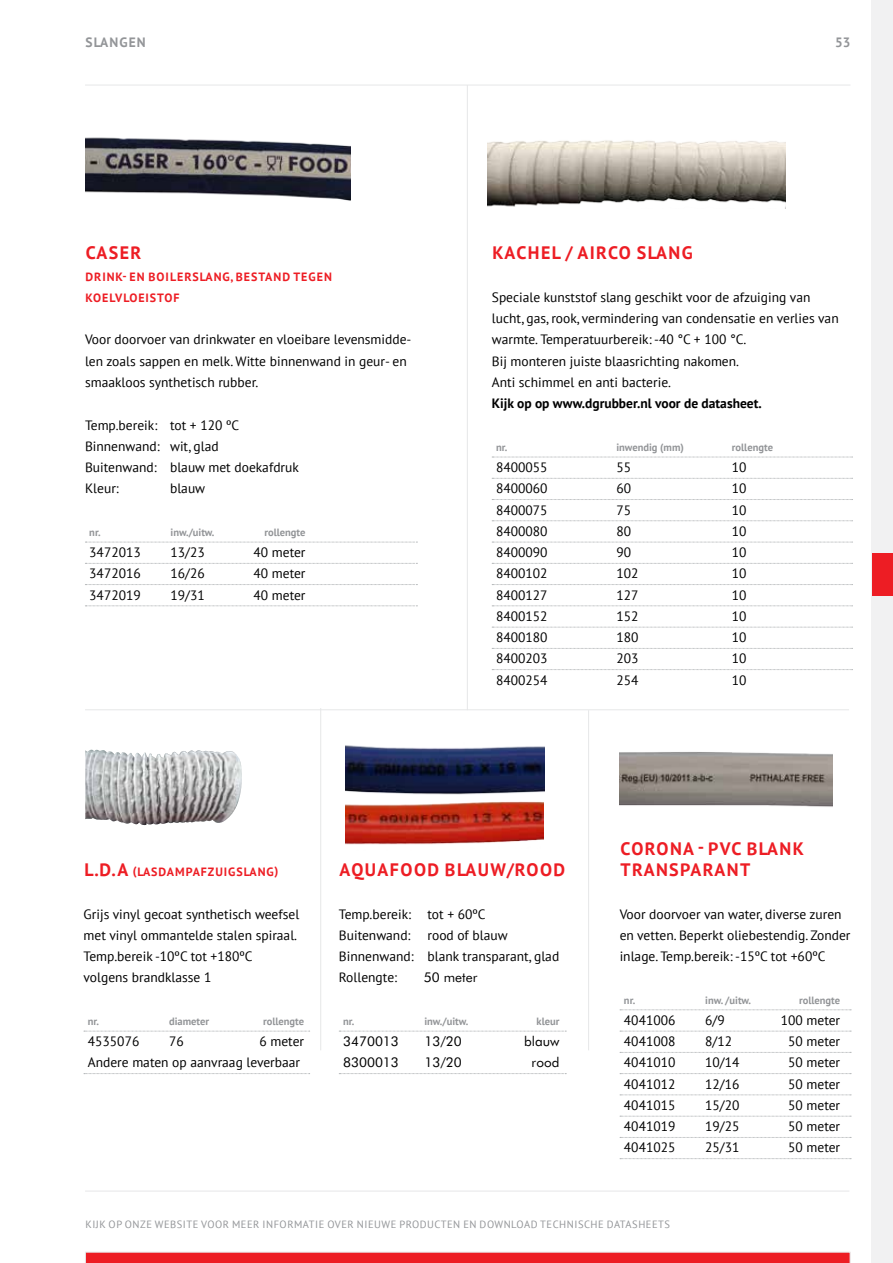
<style>
.page{position:relative;width:893px;height:1263px;background:#fff}
.page>*{position:absolute;margin:0;border:0;box-sizing:border-box;transform-origin:0 0}
.t1{font:700 18px/21.3px "PT Sans";letter-spacing:.08em;color:#ed1d24}
.t2{font:13.5px/21.3px "PT Sans";color:#000}
.t3{font:13.5px "Futura BT";color:#000}
.t4{font:700 13.5px "PT Sans";color:#000}
.t5{font:700 13.5px "PT Sans";letter-spacing:.08em;color:#939598}
.t6{font:700 12px/21.3px "PT Sans";letter-spacing:.08em;color:#ed1d24}
.t7{font:700 10.5px "PT Sans";color:#939598}
.t8{font:10.5px "PT Sans";letter-spacing:.05em;color:#939598}
.s1{font-size:18px}
</style>
<div class="page">
<div style="left:872px;top:0;width:21px;height:1263px;background:#f1f1f2"></div>
<hr style="left:85px;top:1191px;width:764px;height:1px;background:#e6e7e8">
<hr style="left:85px;top:85px;width:765px;height:1px;background:#e6e7e8">
<div style="left:872px;top:554px;width:21px;height:42px;background:#ed1d24"></div>
<svg style="left:85px;top:1252px;width:765px;height:11px"></svg>
<hr style="left:467px;top:85px;width:1px;height:625px;background:#e6e7e8">
<hr style="left:85px;top:709px;width:764px;height:1px;background:#e6e7e8">
<img style="left:85px;top:137px;width:266px;height:64px">
<svg style="left:85px;top:542px;width:332px;height:1px"></svg>
<svg style="left:85px;top:563px;width:332px;height:1px"></svg>
<svg style="left:85px;top:584px;width:332px;height:1px"></svg>
<svg style="left:85px;top:605px;width:332px;height:1px"></svg>
<img style="left:488px;top:140px;width:297px;height:67px">
<svg style="left:492px;top:457px;width:361px;height:1px"></svg>
<svg style="left:492px;top:478px;width:361px;height:1px"></svg>
<svg style="left:492px;top:499px;width:361px;height:1px"></svg>
<svg style="left:492px;top:520px;width:361px;height:1px"></svg>
<svg style="left:492px;top:542px;width:361px;height:1px"></svg>
<svg style="left:492px;top:563px;width:361px;height:1px"></svg>
<svg style="left:492px;top:584px;width:361px;height:1px"></svg>
<svg style="left:492px;top:605px;width:361px;height:1px"></svg>
<svg style="left:492px;top:627px;width:361px;height:1px"></svg>
<svg style="left:492px;top:648px;width:361px;height:1px"></svg>
<svg style="left:492px;top:669px;width:361px;height:1px"></svg>
<img style="left:85px;top:750px;width:157px;height:75px">
<svg style="left:84px;top:1031px;width:226px;height:1px"></svg>
<svg style="left:84px;top:1073px;width:226px;height:1px"></svg>
<img style="left:620px;top:752px;width:212px;height:55px">
<svg style="left:620px;top:1009px;width:231px;height:1px"></svg>
<svg style="left:620px;top:1031px;width:231px;height:1px"></svg>
<svg style="left:620px;top:1052px;width:231px;height:1px"></svg>
<svg style="left:620px;top:1073px;width:231px;height:1px"></svg>
<svg style="left:620px;top:1094px;width:231px;height:1px"></svg>
<svg style="left:620px;top:1116px;width:231px;height:1px"></svg>
<svg style="left:620px;top:1137px;width:231px;height:1px"></svg>
<svg style="left:620px;top:1158px;width:231px;height:1px"></svg>
<img style="left:346px;top:745px;width:199px;height:47px">
<svg style="left:339px;top:1031px;width:227px;height:1px"></svg>
<svg style="left:339px;top:1073px;width:227px;height:1px"></svg>
<hr style="left:320px;top:708px;width:1px;height:342px;background:#e6e7e8">
<hr style="left:588px;top:710px;width:1px;height:340px;background:#e6e7e8">
<img style="left:346px;top:788px;width:197px;height:57px">
<p class="t5" style="left:86px;top:33px;width:62px">SLANGEN</p>
<p class="t5" style="left:835px;top:33px;width:17px">53</p>
<h1 class="t1" style="left:86px;top:242px;width:57px">CASER</h1>
<p class="t6" style="left:86px;top:266px;width:248px">DRINK- EN BOILERSLANG, BESTAND TEGEN<br>KOELVLOEISTOF</p>
<p class="t2" style="left:85px;top:329px;width:328px">Voor doorvoer van drinkwater en vloeibare levensmidde&shy;len zoals sappen en melk. Witte binnenwand in geur- en smaakloos synthetisch rubber.</p>
<p class="t2" style="left:85px;top:414px;width:215px">Temp.bereik: tot + 120 ºC<br>Binnenwand: wit, glad<br>Buitenwand: blauw met doekafdruk<br>Kleur:</p>
<p class="t2" style="left:170px;top:478px;width:37px">blauw</p>
<p class="t7" style="left:89px;top:525px;width:13px">nr.</p>
<p class="t7" style="left:171px;top:525px;width:45px">inw./uitw.</p>
<p class="t7" style="left:264px;top:525px;width:43px">rollengte</p>
<p class="t2" style="left:89px;top:541px;width:53px">3472013</p>
<p class="t2" style="left:171px;top:541px;width:36px">13/23</p>
<p class="t2" style="left:254px;top:541px;width:54px">40 meter</p>
<p class="t2" style="left:89px;top:563px;width:53px">3472016</p>
<p class="t2" style="left:171px;top:563px;width:36px">16/26</p>
<p class="t2" style="left:254px;top:563px;width:54px">40 meter</p>
<p class="t2" style="left:89px;top:584px;width:53px">3472019</p>
<p class="t2" style="left:171px;top:584px;width:36px">19/31</p>
<p class="t2" style="left:254px;top:584px;width:54px">40 meter</p>
<h1 class="t1" style="left:493px;top:242px;width:202px">KACHEL / AIRCO SLANG</h1>
<p class="t2" style="left:492px;top:286px;width:348px">Speciale kunststof slang geschikt voor de afzuiging van lucht, gas, rook, vermindering van condensatie en verlies van warmte. Temperatuurbereik: -40 °C + 100 °C.<br>Bij monteren juiste blaasrichting nakomen.<br>Anti schimmel en anti bacterie.</p>
<p class="t4" style="left:492px;top:394px;width:271px">Kijk op op www.dgrubber.nl voor de datasheet.</p>
<p class="t7" style="left:496px;top:440px;width:13px">nr.</p>
<p class="t7" style="left:616px;top:440px;width:69px">inwendig (mm)</p>
<p class="t7" style="left:732px;top:440px;width:43px">rollengte</p>
<p class="t2" style="left:496px;top:456px;width:53px">8400055</p>
<p class="t2" style="left:616px;top:456px;width:16px">55</p>
<p class="t2" style="left:732px;top:456px;width:16px">10</p>
<p class="t2" style="left:496px;top:478px;width:53px">8400060</p>
<p class="t2" style="left:616px;top:478px;width:16px">60</p>
<p class="t2" style="left:732px;top:478px;width:16px">10</p>
<p class="t2" style="left:496px;top:499px;width:53px">8400075</p>
<p class="t2" style="left:616px;top:499px;width:16px">75</p>
<p class="t2" style="left:732px;top:499px;width:16px">10</p>
<p class="t2" style="left:496px;top:520px;width:53px">8400080</p>
<p class="t2" style="left:616px;top:520px;width:16px">80</p>
<p class="t2" style="left:732px;top:520px;width:16px">10</p>
<p class="t2" style="left:496px;top:541px;width:53px">8400090</p>
<p class="t2" style="left:616px;top:541px;width:16px">90</p>
<p class="t2" style="left:732px;top:541px;width:16px">10</p>
<p class="t2" style="left:496px;top:563px;width:53px">8400102</p>
<p class="t2" style="left:616px;top:563px;width:24px">102</p>
<p class="t2" style="left:732px;top:563px;width:16px">10</p>
<p class="t2" style="left:496px;top:584px;width:53px">8400127</p>
<p class="t2" style="left:616px;top:584px;width:24px">127</p>
<p class="t2" style="left:732px;top:584px;width:16px">10</p>
<p class="t2" style="left:496px;top:605px;width:53px">8400152</p>
<p class="t2" style="left:616px;top:605px;width:24px">152</p>
<p class="t2" style="left:732px;top:605px;width:16px">10</p>
<p class="t2" style="left:496px;top:626px;width:53px">8400180</p>
<p class="t2" style="left:616px;top:626px;width:24px">180</p>
<p class="t2" style="left:732px;top:626px;width:16px">10</p>
<p class="t2" style="left:496px;top:648px;width:53px">8400203</p>
<p class="t2" style="left:616px;top:648px;width:24px">203</p>
<p class="t2" style="left:732px;top:648px;width:16px">10</p>
<p class="t2" style="left:496px;top:669px;width:53px">8400254</p>
<p class="t2" style="left:616px;top:669px;width:24px">254</p>
<p class="t2" style="left:732px;top:669px;width:16px">10</p>
<p class="t6" style="left:84px;top:861px;width:195px"><span class="s1">L.D.A</span> (LASDAMPAFZUIGSLANG)</p>
<p class="t2" style="left:84px;top:903px;width:217px">Grijs vinyl gecoat synthetisch weefsel met vinyl ommantelde stalen spiraal.<br>Temp.bereik -10ºC tot +180ºC volgens brandklasse 1</p>
<p class="t7" style="left:88px;top:1014px;width:13px">nr.</p>
<p class="t7" style="left:169px;top:1014px;width:42px">diameter</p>
<p class="t7" style="left:263px;top:1014px;width:43px">rollengte</p>
<p class="t2" style="left:88px;top:1030px;width:53px">4535076</p>
<p class="t2" style="left:169px;top:1030px;width:16px">76</p>
<p class="t2" style="left:88px;top:1030px;width:218px;text-align:right">6 meter<br>Andere maten op aanvraag leverbaar</p>
<h1 class="t1" style="left:340px;top:859px;width:227px">AQUAFOOD BLAUW/ROOD</h1>
<p class="t2" style="left:339px;top:903px;width:148px">Temp.bereik: tot + 60ºC<br>Buitenwand:</p>
<p class="t2" style="left:339px;top:924px;width:222px;text-indent:89px">rood of blauw<br>Binnenwand: blank transparant, glad<br>Rollengte:</p>
<p class="t3" style="left:424px;top:969px;width:55px">50 meter</p>
<p class="t7" style="left:343px;top:1014px;width:13px">nr.</p>
<p class="t7" style="left:424px;top:1014px;width:45px">inw./uitw.</p>
<p class="t7" style="left:536px;top:1014px;width:24px">kleur</p>
<p class="t3" style="left:343px;top:1033px;width:57px">3470013</p>
<p class="t3" style="left:424px;top:1033px;width:39px">13/20</p>
<p class="t3" style="left:524px;top:1033px;width:37px">blauw</p>
<p class="t3" style="left:343px;top:1054px;width:57px">8300013</p>
<p class="t3" style="left:424px;top:1054px;width:39px">13/20</p>
<p class="t3" style="left:532px;top:1054px;width:29px">rood</p>
<h1 class="t1" style="left:620px;top:837px;width:185px">CORONA - PVC BLANK<br>TRANSPARANT</h1>
<p class="t2" style="left:620px;top:903px;width:232px">Voor doorvoer van water, diverse zuren en vetten. Beperkt oliebestendig. Zonder inlage. Temp.bereik: -15ºC tot +60ºC</p>
<p class="t7" style="left:624px;top:993px;width:13px">nr.</p>
<p class="t7" style="left:705px;top:993px;width:47px">inw. /uitw.</p>
<p class="t7" style="left:799px;top:993px;width:43px">rollengte</p>
<p class="t2" style="left:624px;top:1009px;width:53px">4041006</p>
<p class="t2" style="left:705px;top:1009px;width:21px">6/9</p>
<p class="t2" style="left:781px;top:1009px;width:61px">100 meter</p>
<p class="t2" style="left:624px;top:1030px;width:53px">4041008</p>
<p class="t2" style="left:705px;top:1030px;width:28px">8/12</p>
<p class="t2" style="left:788px;top:1030px;width:54px">50 meter</p>
<p class="t2" style="left:624px;top:1052px;width:53px">4041010</p>
<p class="t2" style="left:705px;top:1052px;width:36px">10/14</p>
<p class="t2" style="left:788px;top:1052px;width:54px">50 meter</p>
<p class="t2" style="left:624px;top:1073px;width:53px">4041012</p>
<p class="t2" style="left:705px;top:1073px;width:36px">12/16</p>
<p class="t2" style="left:788px;top:1073px;width:54px">50 meter</p>
<p class="t2" style="left:624px;top:1094px;width:53px">4041015</p>
<p class="t2" style="left:705px;top:1094px;width:36px">15/20</p>
<p class="t2" style="left:788px;top:1094px;width:54px">50 meter</p>
<p class="t2" style="left:624px;top:1115px;width:53px">4041019</p>
<p class="t2" style="left:705px;top:1115px;width:36px">19/25</p>
<p class="t2" style="left:788px;top:1115px;width:54px">50 meter</p>
<p class="t2" style="left:624px;top:1137px;width:53px">4041025</p>
<p class="t2" style="left:705px;top:1137px;width:36px">25/31</p>
<p class="t2" style="left:788px;top:1137px;width:54px">50 meter</p>
<p class="t8" style="left:85px;top:1218px;width:586px">KIJK OP ONZE WEBSITE VOOR MEER INFORMATIE OVER NIEUWE PRODUCTEN EN DOWNLOAD TECHNISCHE DATASHEETS</p>
</div>
